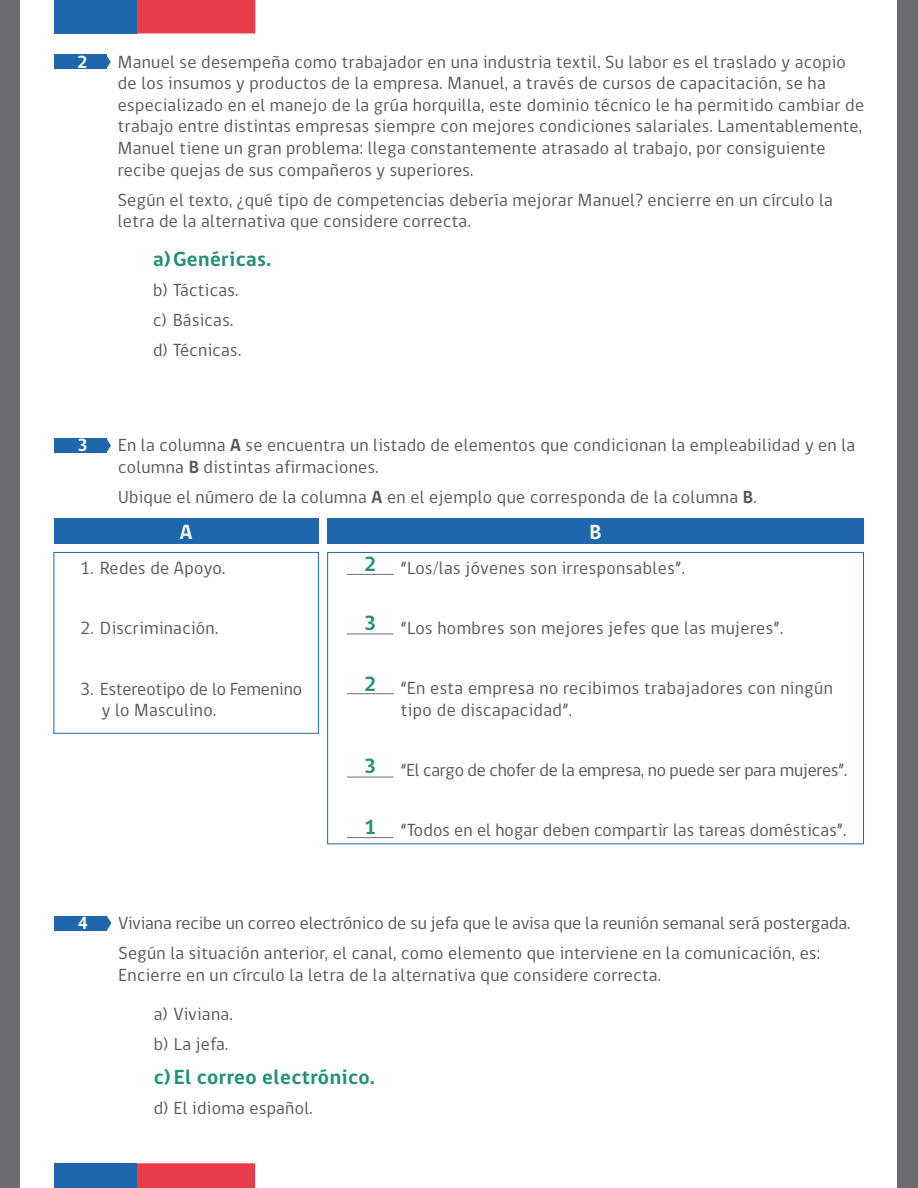
<style>
.page{position:relative;width:918px;height:1188px;background:#fff}
.page>*{position:absolute;margin:0;border:0;box-sizing:border-box;transform-origin:0 0}
.t1{font:700 21px "gob CL";letter-spacing:.02em;color:#249076}
.t2{font:700 21px "gob CL";color:#fff}
.t3{font:18px/21.6px "gob CL";letter-spacing:.02em;color:#57585a}
.t4{font:18px/21.6px "gob CL";color:#57585a}
.t5{font:18px "gob CL";letter-spacing:-.01em;color:#57585a}
.t6{font:700 18px "gob CL";color:#fff}
.s1{font-weight:700}
</style>
<div class="page">
<div style="left:135px;top:1163px;width:120px;height:25px;background:#ea3b49"></div>
<div style="left:54px;top:1163px;width:82px;height:25px;background:#1e67ac"></div>
<div style="left:136px;top:0;width:119px;height:33px;background:#ea3b49"></div>
<div style="left:54px;top:0;width:82px;height:33px;background:#1e67ac"></div>
<div style="left:898px;top:0;width:20px;height:1188px;background:#6c6d70"></div>
<div style="left:0;top:0;width:20px;height:1188px;background:#6c6d70"></div>
<hr style="left:347px;top:574px;width:47px;height:1px;background:#6c6d70">
<hr style="left:347px;top:634px;width:47px;height:1px;background:#6c6d70">
<hr style="left:347px;top:693px;width:47px;height:1px;background:#6c6d70">
<hr style="left:347px;top:777px;width:47px;height:1px;background:#6c6d70">
<hr style="left:347px;top:837px;width:47px;height:1px;background:#6c6d70">
<div style="left:54px;top:519px;width:264px;height:25px;background:#1e67ac"></div>
<div style="left:327px;top:519px;width:537px;height:25px;background:#1e67ac"></div>
<div style="left:54px;top:552px;width:265px;height:182px;border:1px solid #1e67ac"></div>
<div style="left:327px;top:552px;width:537px;height:292px;border:1px solid #1e67ac"></div>
<div style="left:54px;top:55px;width:52px;height:14px;background:#1e67ac"></div>
<svg style="left:106px;top:55px;width:5px;height:14px"></svg>
<div style="left:54px;top:438px;width:52px;height:15px;background:#1e67ac"></div>
<svg style="left:106px;top:438px;width:5px;height:15px"></svg>
<div style="left:55px;top:916px;width:52px;height:15px;background:#1e67ac"></div>
<svg style="left:107px;top:916px;width:4px;height:14px"></svg>
<p class="t6" style="left:77px;top:49px;width:12px">2</p>
<p class="t3" style="left:118px;top:51px;width:748px">Manuel se desempeña como trabajador en una industria textil. Su labor es el traslado y acopio de los insumos y productos de la empresa. Manuel, a través de cursos de capacitación, se ha especializado en el manejo de la grúa horquilla, este dominio técnico le ha permitido cambiar de trabajo entre distintas empresas siempre con mejores condiciones salariales. Lamentablemente, Manuel tiene un gran problema: llega constantemente atrasado al trabajo, por consiguiente recibe quejas de sus compañeros y superiores.</p>
<p class="t3" style="left:118px;top:189px;width:717px">Según el texto, ¿qué tipo de competencias debería mejorar Manuel? encierre en un círculo la letra de la alternativa que considere correcta.</p>
<p class="t1" style="left:153px;top:244px;width:120px">a)Genéricas.</p>
<p class="t3" style="left:153px;top:279px;width:87px">b) Tácticas.</p>
<p class="t3" style="left:153px;top:309px;width:82px">c) Básicas.</p>
<p class="t3" style="left:153px;top:340px;width:90px">d) Técnicas.</p>
<p class="t6" style="left:77px;top:433px;width:12px">3</p>
<p class="t3" style="left:118px;top:435px;width:739px">En la columna <span class="s1">A</span> se encuentra un listado de elementos que condicionan la empleabilidad y en la columna <span class="s1">B</span> distintas afirmaciones.</p>
<p class="t3" style="left:118px;top:487px;width:640px">Ubique el número de la columna <span class="s1">A</span> en el ejemplo que corresponda de la columna <span class="s1">B</span>.</p>
<p class="t2" style="left:180px;top:518px;width:14px">A</p>
<p class="t2" style="left:590px;top:518px;width:13px">B</p>
<p class="t3" style="left:80px;top:558px;width:147px">1. Redes de Apoyo.</p>
<p class="t1" style="left:364px;top:550px;width:14px">2</p>
<p class="t3" style="left:401px;top:557px;width:286px">“Los/las jóvenes son irresponsables”.</p>
<p class="t3" style="left:80px;top:618px;width:139px">2. Discriminación.</p>
<p class="t1" style="left:364px;top:609px;width:14px">3</p>
<p class="t3" style="left:401px;top:617px;width:384px">“Los hombres son mejores jefes que las mujeres”.</p>
<p class="t4" style="left:102px;top:678px;width:202px;text-indent:-22px">3. Estereotipo de lo Femenino y lo Masculino.</p>
<p class="t1" style="left:364px;top:669px;width:14px">2</p>
<p class="t3" style="left:401px;top:678px;width:433px">“En esta empresa no recibimos trabajadores con ningún tipo de discapacidad”.</p>
<p class="t1" style="left:364px;top:752px;width:14px">3</p>
<p class="t5" style="left:401px;top:758px;width:448px">“El cargo de chofer de la empresa, no puede ser para mujeres”.</p>
<p class="t1" style="left:364px;top:813px;width:14px">1</p>
<p class="t3" style="left:401px;top:820px;width:447px">“Todos en el hogar deben compartir las tareas domésticas”.</p>
<p class="t6" style="left:78px;top:911px;width:12px">4</p>
<p class="t4" style="left:119px;top:912px;width:734px">Viviana recibe un correo electrónico de su jefa que le avisa que la reunión semanal será postergada.</p>
<p class="t3" style="left:119px;top:943px;width:703px">Según la situación anterior, el canal, como elemento que interviene en la comunicación, es:<br>Encierre en un círculo la letra de la alternativa que considere correcta.</p>
<p class="t3" style="left:154px;top:1003px;width:81px">a) Viviana.</p>
<p class="t3" style="left:154px;top:1034px;width:76px">b) La jefa.</p>
<p class="t1" style="left:154px;top:1062px;width:222px">c) El correo electrónico.</p>
<p class="t3" style="left:154px;top:1097px;width:160px">d) El idioma español.</p>
</div>
